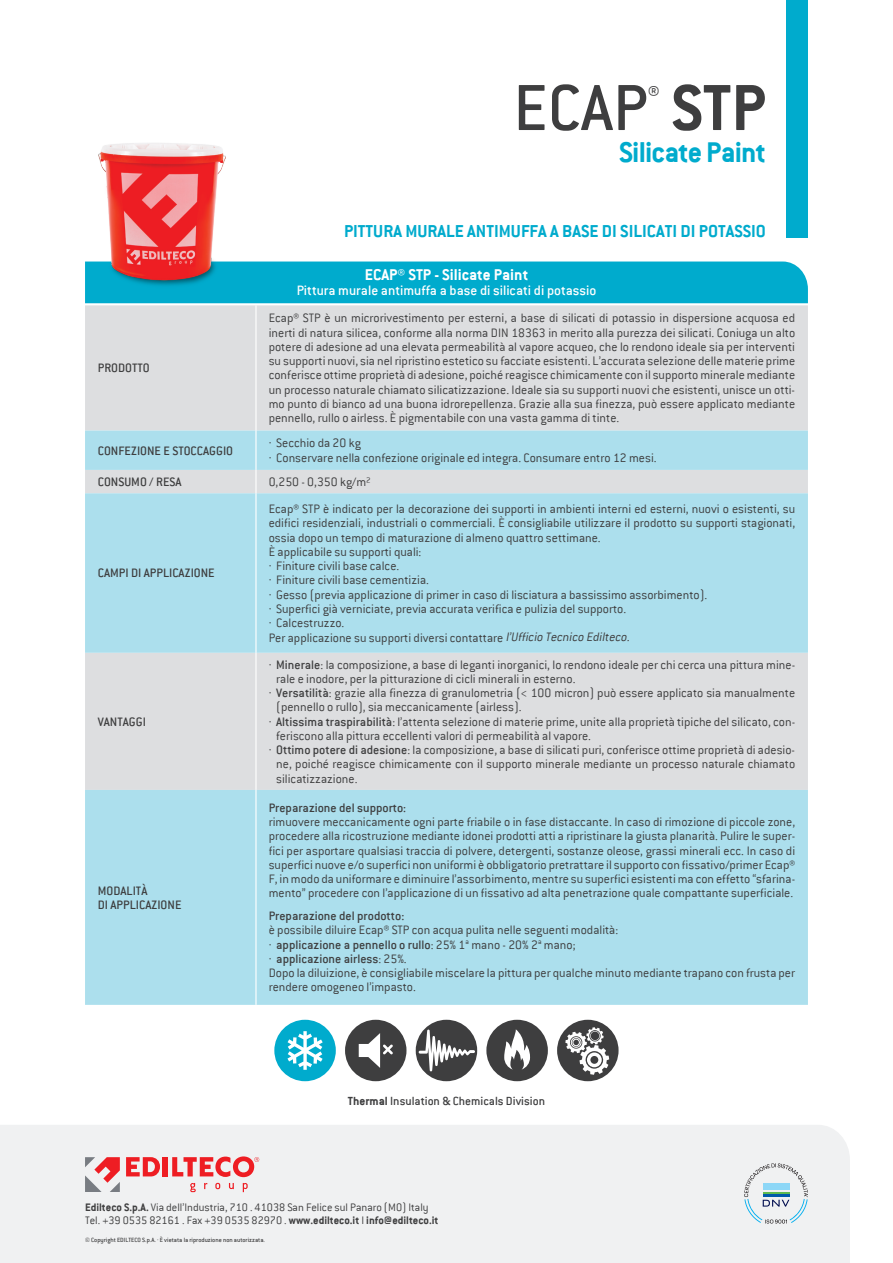
<style>
.page{position:relative;width:893px;height:1263px;background:#fff}
.page>*{position:absolute;margin:0;border:0;box-sizing:border-box;transform-origin:0 0}
.t1{font:500 71.4px "Conduit ITC";color:#3e3e3f}
.t2{font:700 31.5px "Conduit ITC";letter-spacing:-.025em;color:#00abcd}
.t3{font:500 27.15px "Conduit ITC";color:#3e3e3f}
.t4{font:700 19.05px "Conduit ITC";color:#00abcd}
.t5{font:700 17.25px "Conduit ITC";color:#fff}
.t6{font:500 15px "Conduit ITC";color:#fff}
.t7{font:300 13.5px/14.2px "Conduit ITC";color:#3e3e3f}
.t8{font:500 13.5px/14.2px "Conduit ITC";color:#3e3e3f}
.t9{font:500 13.05px "Conduit ITC";color:#3e3e3f}
.t10{font:300 12px/12.8px "Conduit ITC";color:#3e3e3f}
.t11{font:500 6.75px "Conduit ITC";color:#3e3e3f}
.s1{font-weight:700}
.s2{font-style:italic}
.s3{font-weight:500}
</style>
<div class="page">
<div style="left:274px;top:1020px;width:62px;height:61px;background:#00abcd;border-radius:50%"></div>
<svg style="left:287px;top:1031px;width:36px;height:39px"></svg>
<div style="left:486px;top:1020px;width:62px;height:61px;background:#3e3e3f;border-radius:50%"></div>
<svg style="left:504px;top:1029px;width:26px;height:40px"></svg>
<div style="left:345px;top:1020px;width:61px;height:61px;background:#3e3e3f;border-radius:50%"></div>
<svg style="left:359px;top:1033px;width:34px;height:35px"></svg>
<div style="left:557px;top:1020px;width:62px;height:61px;background:#3e3e3f;border-radius:50%"></div>
<svg style="left:565px;top:1027px;width:44px;height:48px"></svg>
<div style="left:416px;top:1020px;width:61px;height:61px;background:#3e3e3f;border-radius:50%"></div>
<svg style="left:419px;top:1029px;width:56px;height:42px"></svg>
<div style="left:787px;top:0;width:21px;height:237px;background:#00abcd"></div>
<div style="left:0;top:1125px;width:850px;height:138px;background:#f0f1f2"></div>
<svg style="left:85px;top:1157px;width:35px;height:35px"></svg>
<svg style="left:126px;top:1157px;width:34px;height:19px"></svg>
<div style="left:163px;top:1157px;width:5px;height:19px;background:#ee1d23"></div>
<svg style="left:190px;top:1183px;width:58px;height:9px"></svg>
<svg style="left:172px;top:1156px;width:87px;height:21px"></svg>
<svg style="left:744px;top:1163px;width:64px;height:60px"></svg>
<div style="left:85px;top:305px;width:723px;height:126px;background:#dddee0"></div>
<svg style="left:85px;top:431px;width:723px;height:574px;background:#badee9"></svg>
<hr style="left:255px;top:305px;width:2px;height:126px;background:#fff">
<hr style="left:255px;top:431px;width:2px;height:39px;background:#fff">
<hr style="left:255px;top:470px;width:2px;height:23px;background:#fff">
<hr style="left:255px;top:493px;width:2px;height:160px;background:#fff">
<hr style="left:255px;top:653px;width:2px;height:137px;background:#fff">
<hr style="left:255px;top:790px;width:2px;height:215px;background:#fff">
<div style="left:85px;top:261px;width:723px;height:42px;background:#00abcd"></div>
<img style="left:98px;top:143px;width:128px;height:146px">
<h1 class="t1" style="left:513px;top:68px;width:254px">ECAP <span class="s1">STP</span></h1>
<h3 class="t3" style="left:648px;top:79px;width:13px">®</h3>
<h2 class="t2" style="left:619px;top:133px;width:148px">Silicate Paint</h2>
<h3 class="t4" style="left:344px;top:220px;width:423px">PITTURA MURALE ANTIMUFFA A BASE DI SILICATI DI POTASSIO</h3>
<p class="t8" style="left:98px;top:361px;width:53px">PRODOTTO</p>
<p class="t5" style="left:365px;top:265px;width:165px">ECAP® STP - Silicate Paint</p>
<p class="t6" style="left:297px;top:282px;width:301px">Pittura murale antimuffa a base di silicati di potassio</p>
<p class="t7" style="left:269px;top:311px;width:528px;text-align:justify">Ecap® STP è un microrivestimento per esterni, a base di silicati di potassio in dispersione acquosa ed inerti di natura silicea, conforme alla norma DIN 18363 in merito alla purezza dei silicati. Coniuga un alto potere di adesione ad una elevata permeabilità al vapore acqueo, che lo rendono ideale sia per interventi su supporti nuovi, sia nel ripristino estetico su facciate esistenti. L’accurata selezione delle materie prime conferisce ottime proprietà di adesione, poiché reagisce chimicamente con il supporto minerale mediante un processo naturale chiamato silicatizzazione. Ideale sia su supporti nuovi che esistenti, unisce un otti&shy;mo punto di bianco ad una buona idrorepellenza. Grazie alla sua finezza, può essere applicato mediante pennello, rullo o airless. È pigmentabile con una vasta gamma di tinte.</p>
<p class="t8" style="left:98px;top:443px;width:137px">CONFEZIONE E STOCCAGGIO</p>
<p class="t7" style="left:269px;top:436px;width:389px">· Secchio da 20 kg<br>· Conservare nella confezione originale ed integra. Consumare entro 12 mesi.</p>
<p class="t8" style="left:98px;top:474px;width:85px">CONSUMO / RESA</p>
<p class="t7" style="left:269px;top:475px;width:104px">0,250 - 0,350 kg/m²</p>
<p class="t8" style="left:98px;top:566px;width:118px">CAMPI DI APPLICAZIONE</p>
<p class="t8" style="left:98px;top:714px;width:50px">VANTAGGI</p>
<p class="t8" style="left:98px;top:883px;width:85px">MODALITÀ<br>DI APPLICAZIONE</p>
<p class="t7" style="left:269px;top:502px;width:528px">Ecap® STP è indicato per la decorazione dei supporti in ambienti interni ed esterni, nuovi o esistenti, su edifici residenziali, industriali o commerciali. È consigliabile utilizzare il prodotto su supporti stagionati, ossia dopo un tempo di maturazione di almeno quattro settimane.<br>È applicabile su supporti quali:<br>· Finiture civili base calce.<br>· Finiture civili base cementizia.<br>· Gesso (previa applicazione di primer in caso di lisciatura a bassissimo assorbimento).<br>· Superfici già verniciate, previa accurata verifica e pulizia del supporto.<br>· Calcestruzzo.<br>Per applicazione su supporti diversi contattare <span class="s2">l’Ufficio Tecnico Edilteco.</span></p>
<p class="t7" style="left:269px;top:657px;width:528px">· <span class="s3">Minerale</span>: la composizione, a base di leganti inorganici, lo rendono ideale per chi cerca una pittura mine-</p>
<p class="t7" style="left:276px;top:671px;width:301px">rale e inodore, per la pitturazione di cicli minerali in esterno.</p>
<p class="t7" style="left:269px;top:686px;width:528px">· <span class="s3">Versatilità</span>: grazie alla finezza di granulometria (&lt; 100 micron) può essere applicato sia manualmente</p>
<p class="t7" style="left:276px;top:700px;width:247px">(pennello o rullo), sia meccanicamente (airless).</p>
<p class="t7" style="left:269px;top:714px;width:528px">· <span class="s3">Altissima traspirabilità</span>: l’attenta selezione di materie prime, unite alla proprietà tipiche del silicato, con-</p>
<p class="t7" style="left:276px;top:728px;width:316px">feriscono alla pittura eccellenti valori di permeabilità al vapore.</p>
<p class="t7" style="left:269px;top:743px;width:528px">· <span class="s3">Ottimo potere di adesione</span>: la composizione, a base di silicati puri, conferisce ottime proprietà di adesio-</p>
<p class="t7" style="left:276px;top:757px;width:520px">ne, poiché reagisce chimicamente con il supporto minerale mediante un processo naturale chiamato</p>
<p class="t7" style="left:276px;top:771px;width:83px">silicatizzazione.</p>
<p class="t8" style="left:269px;top:800px;width:139px">Preparazione del supporto:</p>
<p class="t7" style="left:269px;top:815px;width:528px;text-align:justify">rimuovere meccanicamente ogni parte friabile o in fase distaccante. In caso di rimozione di piccole zone, procedere alla ricostruzione mediante idonei prodotti atti a ripristinare la giusta planarità. Pulire le super&shy;fici per asportare qualsiasi traccia di polvere, detergenti, sostanze oleose, grassi minerali ecc. In caso di superfici nuove e/o superfici non uniformi è obbligatorio pretrattare il supporto con fissativo/primer Ecap® F, in modo da uniformare e diminuire l’assorbimento, mentre su superfici esistenti ma con effetto “sfarina&shy;mento” procedere con l’applicazione di un fissativo ad alta penetrazione quale compattante superficiale.</p>
<p class="t8" style="left:269px;top:909px;width:137px">Preparazione del prodotto:</p>
<p class="t7" style="left:269px;top:923px;width:528px">è possibile diluire Ecap® STP con acqua pulita nelle seguenti modalità:<br>· <span class="s3">applicazione a pennello o rullo</span>: 25% 1<sup>a</sup> mano - 20% 2<sup>a</sup> mano;<br>· <span class="s3">applicazione airless</span>: 25%.<br>Dopo la diluizione, è consigliabile miscelare la pittura per qualche minuto mediante trapano con frusta per rendere omogeneo l’impasto.</p>
<p class="t9" style="left:348px;top:1093px;width:199px"><span class="s1">Thermal</span> Insulation &amp; Chemicals Division</p>
<p class="t10" style="left:85px;top:1201px;width:355px"><span class="s1">Edilteco S.p.A.</span> Via dell’Industria, 710 . 41038 San Felice sul Panaro (MO) Italy<br>Tel. +39 0535 82161 . Fax +39 0535 82970 . <span class="s1">www.edilteco.it</span> I <span class="s1">info@edilteco.it</span></p>
<p class="t11" style="left:85px;top:1236px;width:181px">© Copyright EDILTECO S.p.A. · È vietata la riproduzione non autorizzata.</p>
</div>
